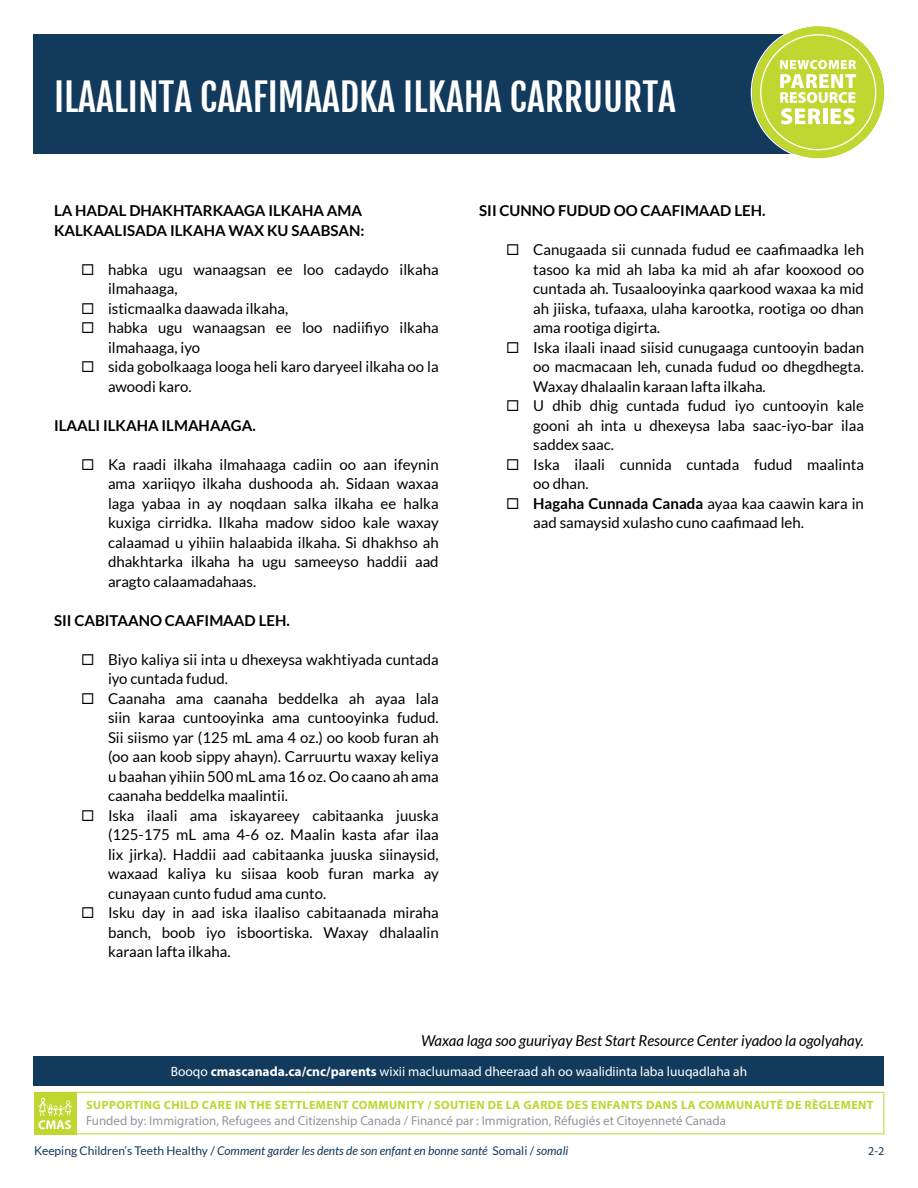
<style>
.page{position:relative;width:918px;height:1188px;background:#fff}
.page>*{position:absolute;margin:0;border:0;box-sizing:border-box;transform-origin:0 0}
.t1{font:37.5px "Fjalla One";color:#fff}
.t2{font:15px/19.5px "Lato";color:#000;text-align:justify}
.t3{font:700 15px/19.5px "Lato";color:#000}
.t4{font:italic 15px "Lato";color:#000}
.t5{font:13.5px "Myriad Pro";color:#fff}
.t6{font:12.9px "Myriad Pro";color:#939598}
.t7{font:700 12px "Myriad Pro";letter-spacing:.035em;color:#bed62f}
.t8{font:italic 12px "Lato";color:#123a5c}
.t9{font:12px "Myriad Pro";color:#123a5c}
.s1{font-weight:700}
.s2{font-style:normal}
</style>
<div class="page">
<div style="left:34px;top:1056px;width:850px;height:30px;background:#123a5c"></div>
<div style="left:34px;top:1092px;width:850px;height:42px;border:1px solid #bfd730"></div>
<div style="left:34px;top:1092px;width:42px;height:42px;background:#bfd730"></div>
<svg style="left:38px;top:1097px;width:35px;height:32px"></svg>
<div style="left:34px;top:34px;width:788px;height:119px;background:#123a5c"></div>
<svg style="left:751px;top:26px;width:134px;height:133px"></svg>
<h1 class="t1" style="left:54px;top:75px;width:623px">ILAALINTA CAAFIMAADKA ILKAHA CARRUURTA</h1>
<p class="t3" style="left:54px;top:201px;width:312px">LA HADAL DHAKHTARKAAGA I LKAHA AMA<br>KALKAALI SADA I LKAHA WAX KU SAABSAN:</p>
<p class="t2" style="left:108px;top:259px;width:332px;text-indent:-27px">◻ habka ugu wanaagsan ee loo cadaydo ilkaha ilmahaaga,</p>
<p class="t2" style="left:81px;top:298px;width:209px">◻ isticmaalka daawada ilkaha,</p>
<p class="t2" style="left:108px;top:318px;width:332px;text-indent:-27px">◻ habka ugu wanaagsan ee loo nadiifiyo ilkaha ilmahaaga, iyo</p>
<p class="t2" style="left:108px;top:357px;width:332px;text-indent:-27px">◻ sida gobolkaaga looga heli karo daryeel ilkaha oo la awoodi karo.</p>
<p class="t3" style="left:54px;top:415px;width:203px">ILAALI I LKAHA I LMAHAAGA.</p>
<p class="t2" style="left:108px;top:454px;width:332px;text-indent:-27px">◻ Ka raadi ilkaha ilmahaaga cadiin oo aan ifeynin ama xariiqyo ilkaha dushooda ah. Sidaan waxaa laga yabaa in ay noqdaan salka ilkaha ee halka kuxiga cirridka. Ilkaha madow sidoo kale waxay calaamad u yihiin halaabida ilkaha. Si dhakhso ah dhakhtarka ilkaha ha ugu sameeyso haddii aad aragto calaamadahaas.</p>
<p class="t3" style="left:54px;top:610px;width:237px">SII CABITAANO CAAFI MAAD LEH.</p>
<p class="t2" style="left:108px;top:649px;width:332px;text-indent:-27px">◻ Biyo kaliya sii inta u dhexeysa wakhtiyada cuntada iyo cuntada fudud.</p>
<p class="t2" style="left:108px;top:688px;width:332px;text-indent:-27px">◻ Caanaha ama caanaha beddelka ah ayaa lala siin karaa cuntooyinka ama cuntooyinka fudud.<br>Sii siismo yar (125 mL ama 4 oz.) oo koob furan ah (oo aan koob sippy ahayn). Carruurtu waxay keliya u baahan yihiin 500 mL ama 16 oz. Oo caano ah ama caanaha beddelka maalintii.</p>
<p class="t2" style="left:108px;top:805px;width:332px;text-indent:-27px">◻ Iska ilaali ama iskayareey cabitaanka juuska (125-175 mL ama 4-6 oz. Maalin kasta afar ilaa lix jirka). Haddii aad cabitaanka juuska siinaysid, waxaad kaliya ku siisaa koob furan marka ay cunayaan cunto fudud ama cunto.</p>
<p class="t2" style="left:108px;top:903px;width:332px;text-indent:-27px">◻ Isku day in aad iska ilaaliso cabitaanada miraha banch, boob iyo isboortiska. Waxay dhalaalin karaan lafta ilkaha.</p>
<p class="t3" style="left:479px;top:201px;width:288px">SII CUNNO FUDUD OO CAAFI MAAD LEH.</p>
<p class="t2" style="left:533px;top:240px;width:332px;text-indent:-27px">◻ Canugaada sii cunnada fudud ee caafimaadka leh tasoo ka mid ah laba ka mid ah afar kooxood oo cuntada ah. Tusaalooyinka qaarkood waxaa ka mid ah jiiska, tufaaxa, ulaha karootka, rootiga oo dhan ama rootiga digirta.</p>
<p class="t2" style="left:533px;top:337px;width:332px;text-indent:-27px">◻ Iska ilaali inaad siisid cunugaaga cuntooyin badan oo macmacaan leh, cunada fudud oo dhegdhegta.<br>Waxay dhalaalin karaan lafta ilkaha.</p>
<p class="t2" style="left:533px;top:396px;width:332px;text-indent:-27px">◻ U dhib dhig cuntada fudud iyo cuntooyin kale gooni ah inta u dhexeysa laba saac-iyo-bar ilaa saddex saac.</p>
<p class="t2" style="left:533px;top:454px;width:332px;text-indent:-27px">◻ Iska ilaali cunnida cuntada fudud maalinta oo dhan.</p>
<p class="t2" style="left:533px;top:493px;width:332px;text-indent:-27px">◻ <span class="s1">HAGAHA CUNNADA CANADA</span> ayaa kaa caawin kara in aad samaysid xulasho cuno caafimaad leh.</p>
<p class="t4" style="left:421px;top:1032px;width:444px">Waxaa laga soo guuriyay Best Start Resource Center iyadoo la ogolyahay.</p>
<p class="t5" style="left:171px;top:1063px;width:578px">Booqo <span class="s1">CMASCANADA.CA/CNC/PARENTS</span> wixii macluumaad dheeraad ah oo waalidiinta laba luuqadlaha ah</p>
<p class="t7" style="left:86px;top:1097px;width:789px">SUPPORTING CHILD CARE IN THE SETTLEMENT COMMUNITY / SOUTIEN DE LA GARDE DES ENFANTS DANS LA COMMUNAUTÉ DE RÈGLEMENT</p>
<p class="t6" style="left:86px;top:1113px;width:642px">Funded by: Immigration, Refugees and Citizenship Canada / Financé par : Immigration, Réfugiés et Citoyenneté Canada</p>
<p class="t8" style="left:34px;top:1144px;width:536px"><span class="s2">Keeping Children’s Teeth Healthy /</span> Comment garder les dents de son enfant en bonne santé <span class="s2">Somali /</span> somali</p>
<p class="t9" style="left:868px;top:1144px;width:17px">1-2</p>
<p class="t9" style="left:868px;top:1144px;width:8px">2</p>
</div>
